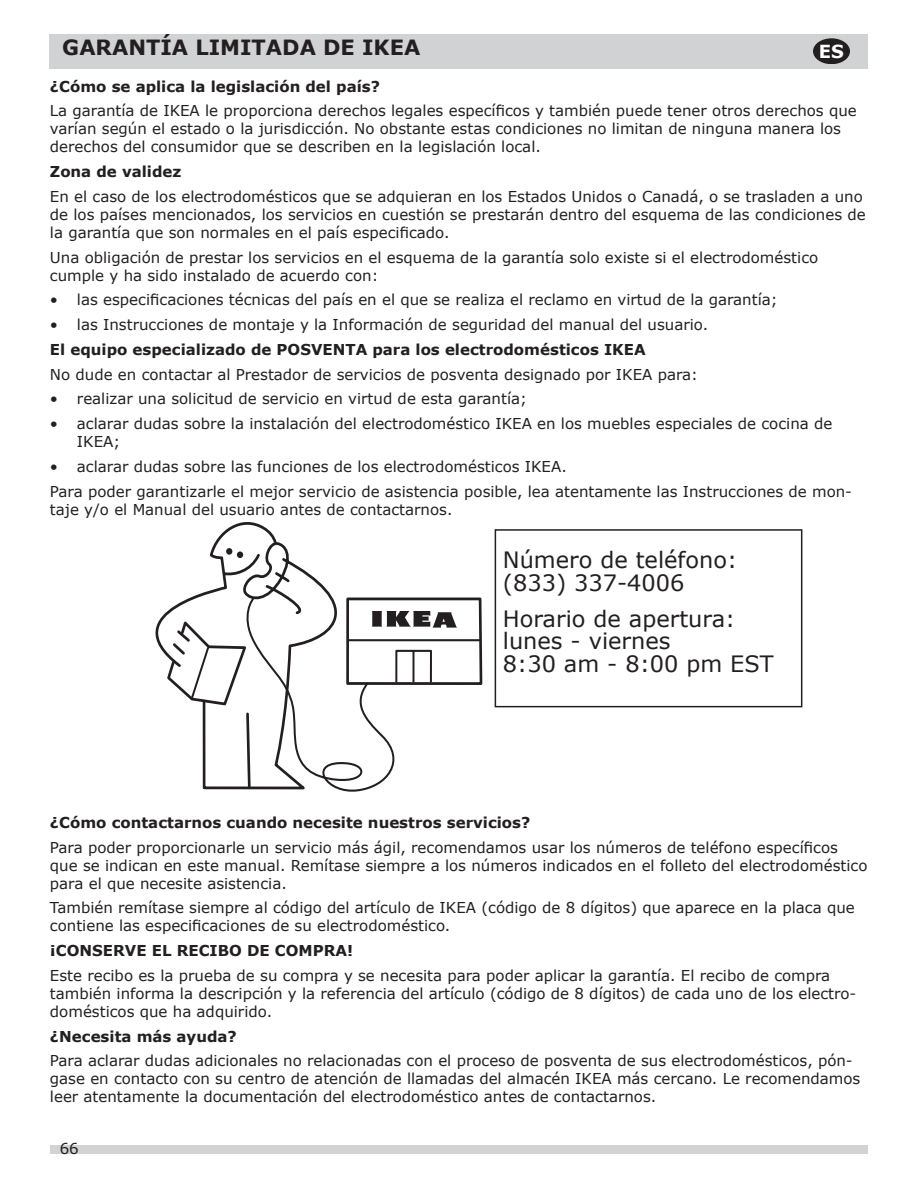
<style>
.page{position:relative;width:918px;height:1188px;background:#fff}
.page>*{position:absolute;margin:0;border:0;box-sizing:border-box;transform-origin:0 0}
.t1{font:22.5px/22.5px "Verdana IKEA";color:#231f20}
.t2{font:700 21px "Verdana IKEA";color:#231f20}
.t3{font:700 18px "Verdana";color:#fff}
.t4{font:15px/18px "Verdana IKEA";color:#231f20}
.t5{font:700 15px "Verdana IKEA";color:#231f20}
</style>
<div class="page">
<div style="left:50px;top:1145px;width:818px;height:9px;background:#d3d3d3"></div>
<div style="left:50px;top:34px;width:818px;height:34px;background:#d1d2d4"></div>
<svg style="left:813px;top:38px;width:37px;height:26px"></svg>
<svg style="left:156px;top:522px;width:176px;height:133px"></svg>
<div style="left:226px;top:548px;width:6px;height:7px;background:#231f20;border-radius:50%"></div>
<div style="left:237px;top:551px;width:6px;height:7px;background:#231f20;border-radius:50%"></div>
<svg style="left:166px;top:618px;width:74px;height:172px"></svg>
<svg style="left:240px;top:597px;width:155px;height:195px"></svg>
<svg style="left:345px;top:597px;width:137px;height:89px"></svg>
<div style="left:495px;top:529px;width:307px;height:178px;border:2px solid #231f20"></div>
<h2 class="t2" style="left:62px;top:34px;width:360px">GARANTÍA LIMITADA DE IKEA</h2>
<p class="t3" style="left:819px;top:39px;width:27px">ES</p>
<p class="t5" style="left:50px;top:76px;width:332px">¿Cómo se aplica la legislación del país?</p>
<p class="t4" style="left:50px;top:102px;width:808px">La garantía de IKEA le proporciona derechos legales específicos y también puede tener otros derechos que varían según el estado o la jurisdicción. No obstante estas condiciones no limitan de ninguna manera los derechos del consumidor que se describen en la legislación local.</p>
<p class="t5" style="left:50px;top:162px;width:133px">Zona de validez</p>
<p class="t4" style="left:50px;top:188px;width:817px">En el caso de los electrodomésticos que se adquieran en los Estados Unidos o Canadá, o se trasladen a uno de los países mencionados, los servicios en cuestión se prestarán dentro del esquema de las condiciones de la garantía que son normales en el país especificado.</p>
<p class="t4" style="left:50px;top:248px;width:770px">Una obligación de prestar los servicios en el esquema de la garantía solo existe si el electrodoméstico cumple y ha sido instalado de acuerdo con:</p>
<p class="t4" style="left:50px;top:291px;width:729px">• las especificaciones técnicas del país en el que se realiza el reclamo en virtud de la garantía;</p>
<p class="t4" style="left:50px;top:316px;width:660px">• las Instrucciones de montaje y la Información de seguridad del manual del usuario.</p>
<p class="t5" style="left:50px;top:340px;width:597px">El equipo especializado de POSVENTA para los electrodomésticos IKEA</p>
<p class="t4" style="left:50px;top:365px;width:650px">No dude en contactar al Prestador de servicios de posventa designado por IKEA para:</p>
<p class="t4" style="left:50px;top:390px;width:478px">• realizar una solicitud de servicio en virtud de esta garantía;</p>
<p class="t4" style="left:77px;top:415px;width:757px;text-indent:-27px">• aclarar dudas sobre la instalación del electrodoméstico IKEA en los muebles especiales de cocina de<br>IKEA;</p>
<p class="t4" style="left:50px;top:454px;width:804px;line-height:24.8px">• aclarar dudas sobre las funciones de los electrodomésticos IKEA.<br>Para poder garantizarle el mejor servicio de asistencia posible, lea atentamente las Instrucciones de mon-</p>
<p class="t4" style="left:50px;top:500px;width:404px">taje y/o el Manual del usuario antes de contactarnos.</p>
<h1 class="t1" style="left:503px;top:549px;width:236px">Número de teléfono: (833) 337-4006</h1>
<h1 class="t1" style="left:503px;top:608px;width:272px">Horario de apertura: lunes - viernes<br>8:30 am - 8:00 pm EST</h1>
<p class="t5" style="left:50px;top:813px;width:482px">¿Cómo contactarnos cuando necesite nuestros servicios?</p>
<p class="t4" style="left:50px;top:838px;width:819px">Para poder proporcionarle un servicio más ágil, recomendamos usar los números de teléfono específicos que se indican en este manual. Remítase siempre a los números indicados en el folleto del electrodoméstico para el que necesite asistencia.</p>
<p class="t4" style="left:50px;top:899px;width:806px">También remítase siempre al código del artículo de IKEA (código de 8 dígitos) que aparece en la placa que contiene las especificaciones de su electrodoméstico.</p>
<p class="t5" style="left:50px;top:941px;width:305px">¡CONSERVE EL RECIBO DE COMPRA!</p>
<p class="t4" style="left:50px;top:967px;width:808px">Este recibo es la prueba de su compra y se necesita para poder aplicar la garantía. El recibo de compra también informa la descripción y la referencia del artículo (código de 8 dígitos) de cada uno de los electro&shy;domésticos que ha adquirido.</p>
<p class="t5" style="left:50px;top:1026px;width:188px">¿Necesita más ayuda?</p>
<p class="t4" style="left:50px;top:1052px;width:812px">Para aclarar dudas adicionales no relacionadas con el proceso de posventa de sus electrodomésticos, pón&shy;gase en contacto con su centro de atención de llamadas del almacén IKEA más cercano. Le recomendamos leer atentamente la documentación del electrodoméstico antes de contactarnos.</p>
<p class="t4" style="left:60px;top:1140px;width:21px">66</p>
</div>
